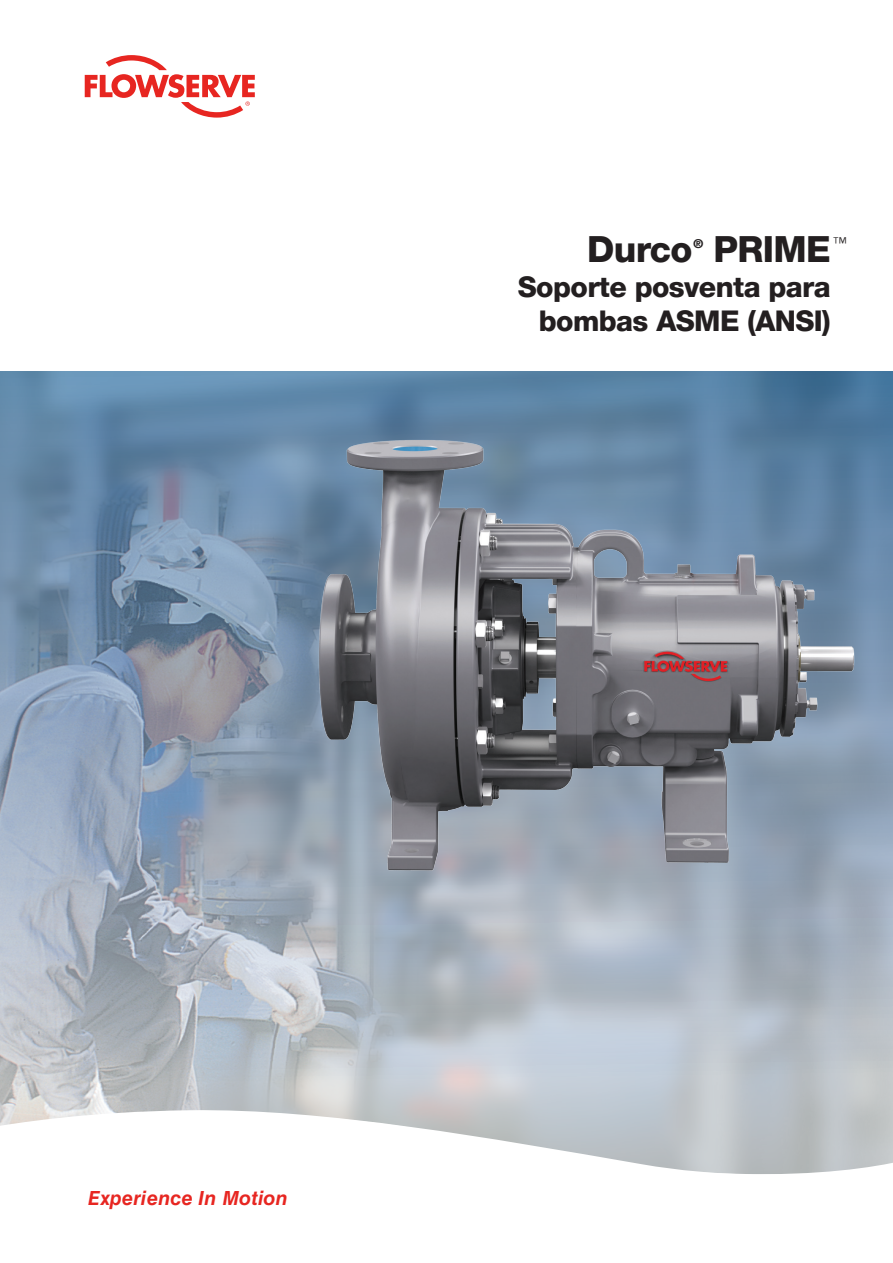
<style>
.page{position:relative;width:893px;height:1263px;background:#fff}
.page>*{position:absolute;margin:0;border:0;box-sizing:border-box;transform-origin:0 0}
.t1{font:800 36px "Helvetica Neue LT Pro";letter-spacing:-.02em;color:#231f20}
.t2{font:800 28.5px/34.5px "Helvetica Neue LT Pro";letter-spacing:-.02em;color:#231f20;text-align:right}
.t3{font:italic 700 19.5px "Helvetica LT Std";letter-spacing:.015em;color:#e72621}
.t4{font:300 15px "Helvetica LT Std";color:#231f20}
.t5{font:800 12.3px "Helvetica Neue LT Pro";color:#231f20}
</style>
<div class="page">
<svg style="left:85px;top:55px;width:170px;height:63px"></svg>
<img style="left:0;top:372px;width:893px;height:736px">
<svg style="left:0;top:1108px;width:893px;height:66px"></svg>
<img style="left:286px;top:432px;width:601px;height:478px">
<p class="t1" style="left:587px;top:228px;width:107px">Durco</p>
<p class="t5" style="left:693px;top:236px;width:11px">®</p>
<p class="t1" style="left:713px;top:228px;width:119px">PRIME</p>
<p class="t2" style="left:518px;top:269px;width:314px">Soporte posventa para bombas ASME (ANSI)</p>
<p class="t4" style="left:833px;top:233px;width:16px">™</p>
<p class="t3" style="left:88px;top:1186px;width:201px">Experience In Motion</p>
</div>
